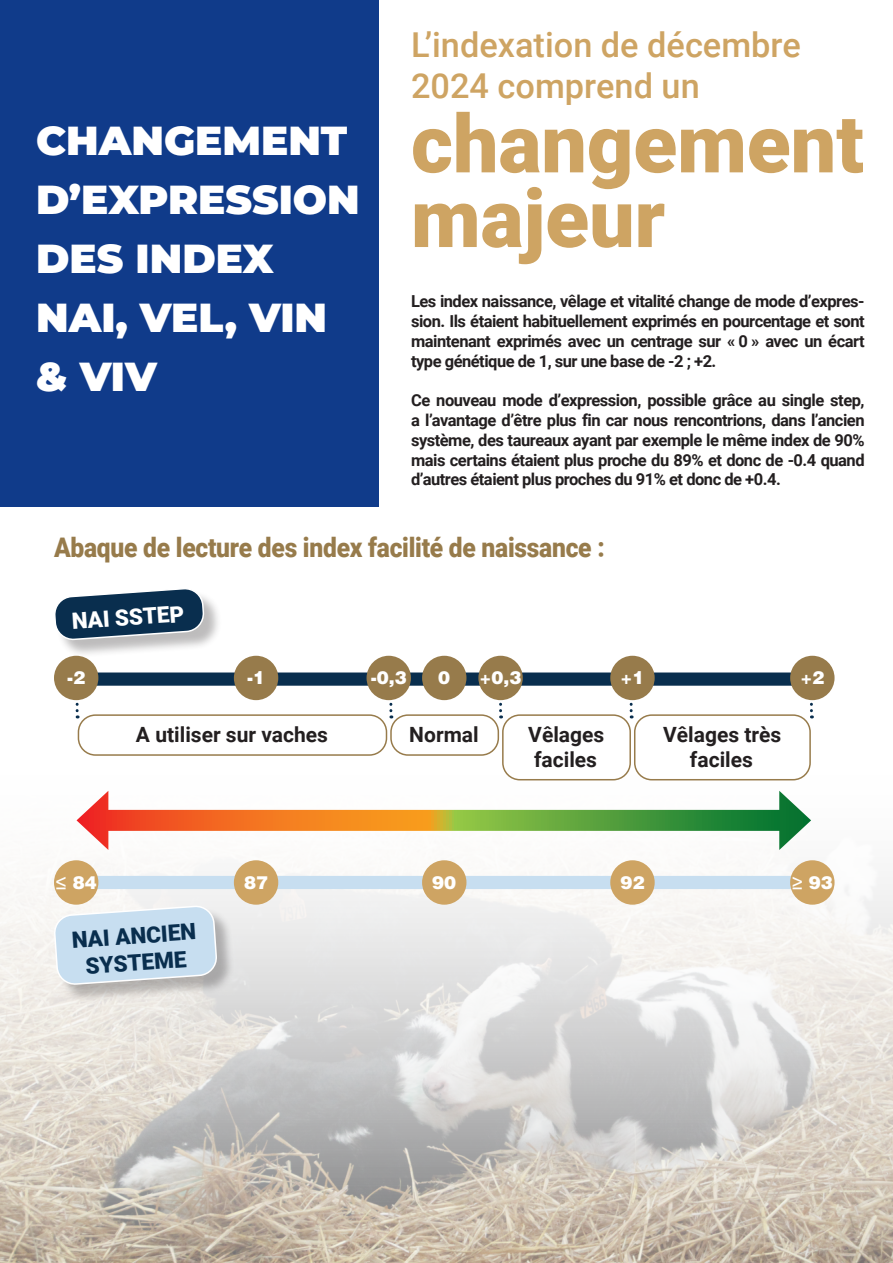
<style>
.page{position:relative;width:893px;height:1263px;background:#fff}
.page>*{position:absolute;margin:0;border:0;box-sizing:border-box;transform-origin:0 0}
.t1{font:900 80.7px/74.7px "Roboto";color:#cea463}
.t2{font:900 40.5px/59.1px "Montserrat";color:#fff}
.t3{font:500 34.35px/40.3px "Roboto";color:#cea463}
.t4{font:900 27px "Roboto";letter-spacing:-.01em;color:#977b4b;scale:.91 1}
.t5{font:900 22.5px/27px "Roboto";color:#092e4e;text-align:center}
.t6{font:900 22.5px "Roboto";color:#fff}
.t7{font:700 21px/25.2px "Roboto";color:#231f20}
.t8{font:900 18px "Helvetica LT Std";color:#fff}
.t9{font:700 16.5px/19.8px "Roboto";letter-spacing:-.03em;color:#231f20;text-align:justify}
</style>
<div class="page">
<img style="left:0;top:731px;width:893px;height:532px">
<div style="left:0;top:0;width:378px;height:507px;background:#103b8a"></div>
<div style="left:57px;top:590px;width:166px;height:68px;background:#231f20;opacity:.3"></div>
<svg style="left:55px;top:589px;width:149px;height:51px;background:#3c5971"></svg>
<svg style="left:499px;top:700px;width:3px;height:18px"></svg>
<svg style="left:810px;top:700px;width:3px;height:18px"></svg>
<svg style="left:630px;top:700px;width:3px;height:18px"></svg>
<svg style="left:389px;top:700px;width:3px;height:18px"></svg>
<svg style="left:76px;top:700px;width:3px;height:18px"></svg>
<div style="left:71px;top:672px;width:747px;height:14px;background:#092e4e"></div>
<div style="left:54px;top:656px;width:44px;height:44px;background:#977b4b;border-radius:50%"></div>
<div style="left:234px;top:656px;width:44px;height:44px;background:#977b4b;border-radius:50%"></div>
<div style="left:610px;top:656px;width:45px;height:44px;background:#977b4b;border-radius:50%"></div>
<div style="left:790px;top:656px;width:44px;height:44px;background:#977b4b;border-radius:50%"></div>
<div style="left:422px;top:656px;width:44px;height:44px;background:#977b4b;border-radius:50%"></div>
<div style="left:367px;top:656px;width:44px;height:44px;background:#977b4b;border-radius:50%"></div>
<div style="left:478px;top:656px;width:45px;height:44px;background:#977b4b;border-radius:50%"></div>
<div style="left:78px;top:715px;width:308px;height:40px;background:#fff;border-radius:17px"></div>
<div style="left:78px;top:714px;width:309px;height:42px;border:2px solid #977b4b;border-radius:17px"></div>
<div style="left:503px;top:715px;width:127px;height:65px;background:#fff;border-radius:17px"></div>
<div style="left:502px;top:714px;width:129px;height:66px;border:2px solid #977b4b;border-radius:17px"></div>
<div style="left:635px;top:715px;width:175px;height:65px;background:#fff;border-radius:17px"></div>
<div style="left:634px;top:714px;width:177px;height:66px;border:2px solid #977b4b;border-radius:17px"></div>
<div style="left:391px;top:715px;width:107px;height:40px;background:#fff;border-radius:17px"></div>
<div style="left:390px;top:714px;width:109px;height:42px;border:2px solid #977b4b;border-radius:17px"></div>
<div style="left:57px;top:908px;width:179px;height:95px;background:#231f20;opacity:.3"></div>
<svg style="left:54px;top:906px;width:163px;height:79px;background:#cbdeec"></svg>
<div style="left:71px;top:876px;width:747px;height:13px;background:#c7def0"></div>
<div style="left:54px;top:860px;width:44px;height:45px;background:#cea463;border-radius:50%"></div>
<div style="left:234px;top:860px;width:44px;height:45px;background:#cea463;border-radius:50%"></div>
<div style="left:610px;top:860px;width:45px;height:45px;background:#cea463;border-radius:50%"></div>
<div style="left:790px;top:860px;width:44px;height:45px;background:#cea463;border-radius:50%"></div>
<div style="left:422px;top:860px;width:44px;height:45px;background:#cea463;border-radius:50%"></div>
<svg style="left:108px;top:810px;width:671px;height:21px;background:#a28a2f"></svg>
<svg style="left:77px;top:791px;width:31px;height:59px"></svg>
<svg style="left:779px;top:791px;width:32px;height:59px"></svg>
<h2 class="t2" style="left:36px;top:108px;width:325px">CHANGEMENT<br>D’EXPRESSION<br>DES INDEX<br>NAI, VEL, VIN &amp; VIV</h2>
<h3 class="t3" style="left:411px;top:24px;width:391px">L’indexation de décembre<br>2024 comprend un</h3>
<h1 class="t1" style="left:411px;top:103px;width:454px">changement majeur</h1>
<p class="t9" style="left:411px;top:291px;width:455px">Les index naissance, vêlage et vitalité change de mode d’expres&shy;sion. Ils étaient habituellement exprimés en pourcentage et sont maintenant exprimés avec un centrage sur « 0 » avec un écart type génétique de 1, sur une base de -2 ; +2.</p>
<p class="t9" style="left:411px;top:390px;width:455px">Ce nouveau mode d’expression, possible grâce au single step, a l’avantage d’être plus fin car nous rencontrions, dans l’ancien système, des taureaux ayant par exemple le même index de 90% mais certains étaient plus proche du 89% et donc de -0.4 quand d’autres étaient plus proches du 91% et donc de +0.4.</p>
<h3 class="t4" style="left:54px;top:528px;width:607px">Abaque de lecture des index facilité de naissance :</h3>
<h3 class="t6" style="left:71px;top:606px;width:114px;rotate:-4deg">NAI SSTEP</h3>
<p class="t8" style="left:67px;top:666px;width:19px">-2</p>
<p class="t8" style="left:247px;top:666px;width:19px">-1</p>
<p class="t8" style="left:371px;top:666px;width:37px">-0,3</p>
<p class="t8" style="left:438px;top:666px;width:14px">0</p>
<p class="t8" style="left:480px;top:666px;width:43px">+0,3</p>
<p class="t8" style="left:620px;top:666px;width:25px">+1</p>
<p class="t8" style="left:800px;top:666px;width:25px">+2</p>
<p class="t7" style="left:136px;top:721px;width:193px">A utiliser sur vaches</p>
<p class="t7" style="left:528px;top:721px;width:78px">Vêlages faciles</p>
<p class="t7" style="left:663px;top:721px;width:120px;text-align:center">Vêlages très faciles</p>
<p class="t7" style="left:409px;top:721px;width:71px">Normal</p>
<p class="t8" style="left:56px;top:871px;width:43px">≤ 84</p>
<p class="t8" style="left:244px;top:871px;width:26px">87</p>
<p class="t8" style="left:432px;top:871px;width:26px">90</p>
<p class="t8" style="left:620px;top:871px;width:26px">92</p>
<p class="t8" style="left:792px;top:871px;width:43px">≥ 93</p>
<h3 class="t5" style="left:71px;top:926px;width:126px;rotate:-4deg">NAI ANCIEN<br>SYSTEME</h3>
</div>
